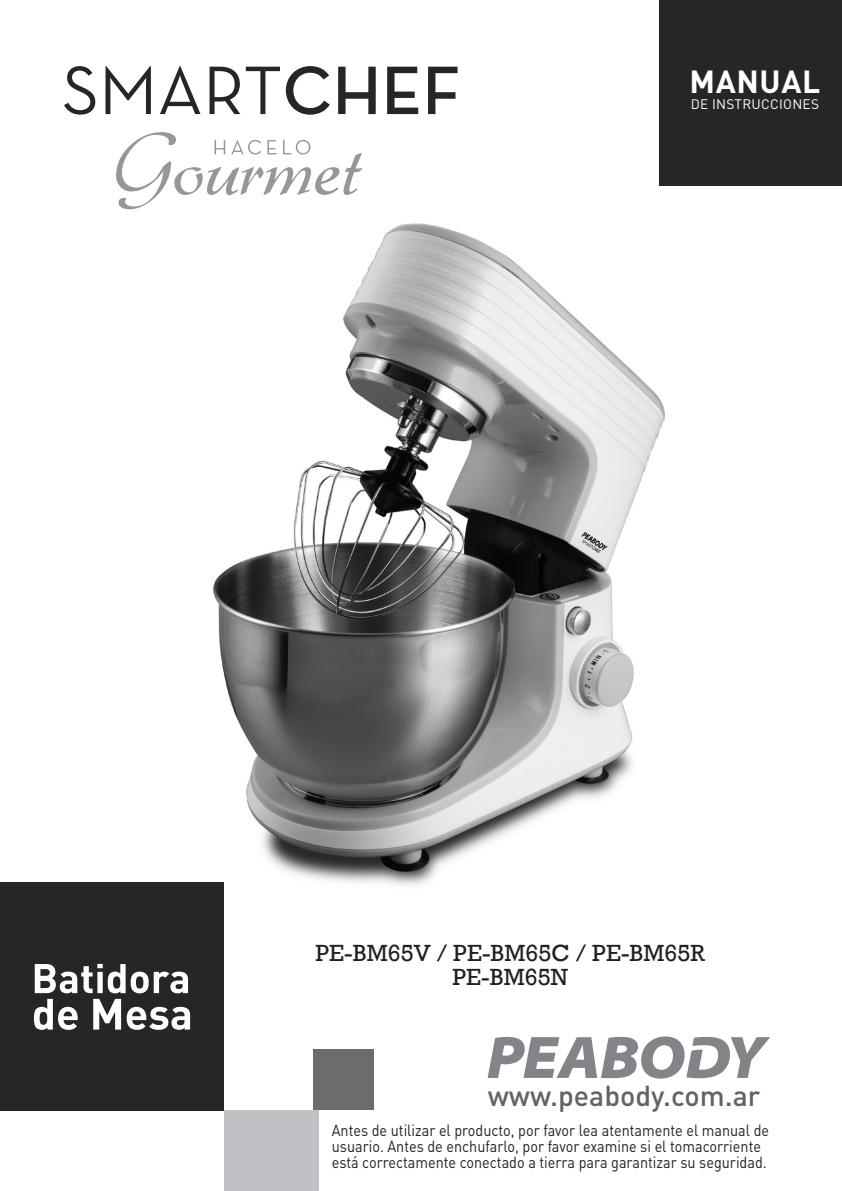
<style>
.page{position:relative;width:842px;height:1191px;background:#fff}
.page>*{position:absolute;margin:0;border:0;box-sizing:border-box;transform-origin:0 0}
.t1{font:700 31.6px "DIN Pro";letter-spacing:.02em;color:#fff}
.t2{font:500 28.6px "DIN Pro";color:#636366}
.t3{font:24px "Rockwell";color:#231f20}
.t4{font:16px/16px "DIN Pro";color:#231f20;scale:.9 1}
.t5{font:13.6px "DIN Pro";letter-spacing:.02em;color:#fff}
</style>
<div class="page">
<img style="left:126px;top:170px;width:582px;height:716px">
<svg style="left:64px;top:66px;width:31px;height:49px"></svg>
<svg style="left:106px;top:66px;width:45px;height:48px"></svg>
<svg style="left:160px;top:66px;width:40px;height:48px"></svg>
<svg style="left:210px;top:67px;width:30px;height:47px"></svg>
<svg style="left:246px;top:67px;width:34px;height:47px"></svg>
<svg style="left:286px;top:66px;width:44px;height:49px"></svg>
<svg style="left:338px;top:67px;width:38px;height:47px"></svg>
<svg style="left:387px;top:67px;width:31px;height:47px"></svg>
<svg style="left:428px;top:67px;width:29px;height:47px"></svg>
<svg style="left:116px;top:132px;width:246px;height:77px"></svg>
<div style="left:660px;top:0;width:182px;height:185px;background:#282526"></div>
<div style="left:314px;top:1049px;width:60px;height:61px;background:#6c6c6f"></div>
<div style="left:224px;top:1110px;width:94px;height:81px;background:#c0c1c4"></div>
<div style="left:0;top:883px;width:224px;height:227px;background:#282526"></div>
<svg style="left:488px;top:1036px;width:282px;height:42px"></svg>
<svg style="left:34px;top:964px;width:156px;height:65px"></svg>
<p class="t1" style="left:689px;top:55px;width:132px">MANUAL</p>
<p class="t5" style="left:691px;top:94px;width:130px">DE INSTRUCCIONES</p>
<p class="t3" style="left:315px;top:939px;width:391px">PE-BM65V / PE-BM65C / PE-BM65R</p>
<p class="t3" style="left:452px;top:963px;width:117px">PE-BM65N</p>
<p class="t2" style="left:488px;top:1072px;width:274px">www.peabody.com.ar</p>
<p class="t4" style="left:332px;top:1120px;width:487px">Antes de utilizar el producto, por favor lea atentamente el manual de usuario. Antes de enchufarlo, por favor examine si el tomacorriente está correctamente conectado a tierra para garantizar su seguridad.</p>
</div>
